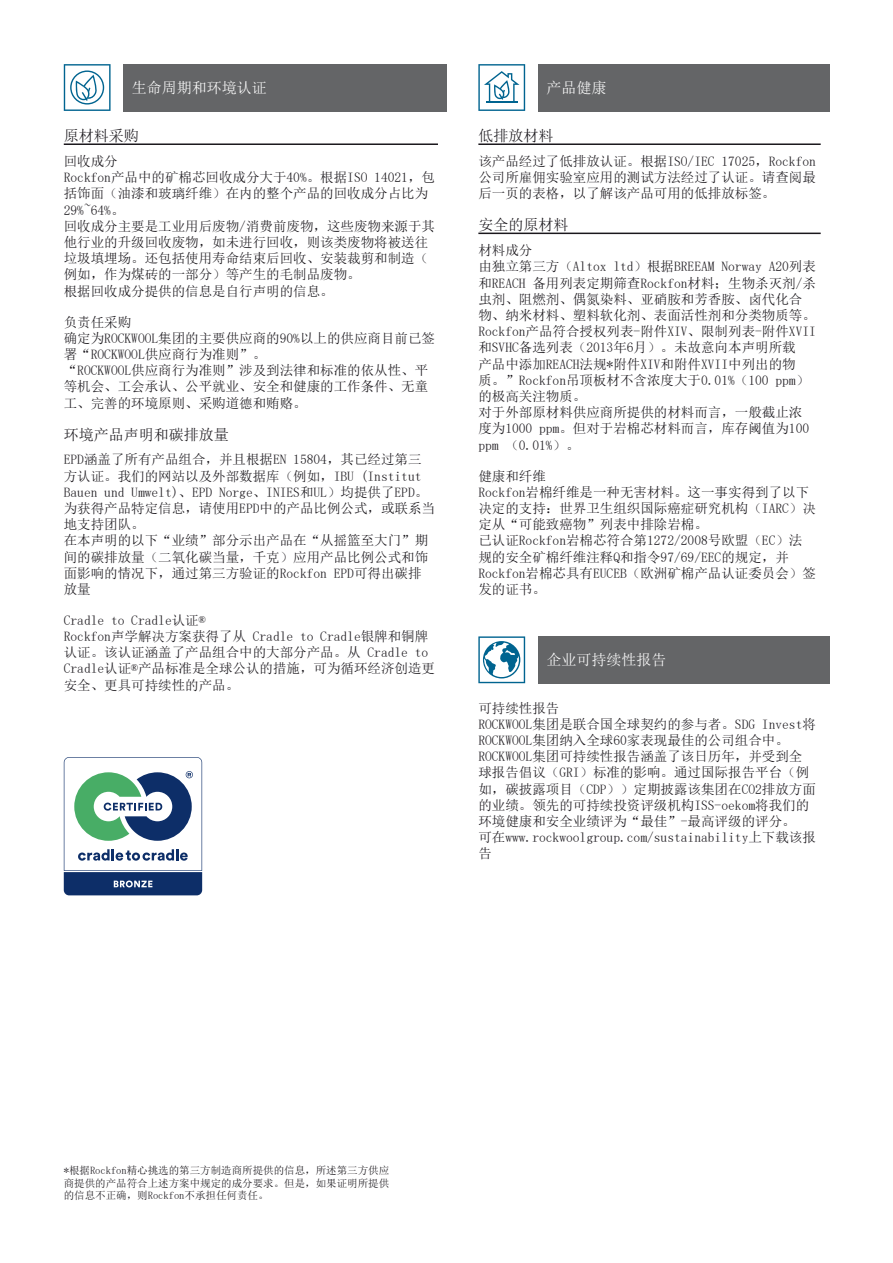
<style>
.page{position:relative;width:893px;height:1263px;background:#fff}
.page>*{position:absolute;margin:0;border:0;box-sizing:border-box;transform-origin:0 0}
.t1{font:15px "Sim Sun";color:#1a171c}
.t2{font:15px "Sim Sun";color:#fff}
.t3{font:13.5px/16.2px "Sim Sun";color:#1a171c}
.t4{font:10.5px/12.6px "Sim Sun";color:#1a171c;text-align:justify}
</style>
<div class="page">
<div style="left:123px;top:64px;width:323px;height:47px;background:#646567"></div>
<svg style="left:64px;top:64px;width:47px;height:47px"></svg>
<hr style="left:64px;top:143px;width:374px;height:2px;background:#1a171c">
<div style="left:538px;top:64px;width:291px;height:47px;background:#646567"></div>
<svg style="left:478px;top:64px;width:47px;height:47px"></svg>
<hr style="left:486px;top:101px;width:31px;height:2px;background:#006490">
<hr style="left:478px;top:143px;width:343px;height:2px;background:#1a171c">
<hr style="left:478px;top:233px;width:343px;height:1px;background:#1a171c">
<div style="left:538px;top:636px;width:291px;height:48px;background:#646567"></div>
<svg style="left:478px;top:636px;width:47px;height:47px"></svg>
<svg style="left:64px;top:757px;width:138px;height:138px"></svg>
<p class="t2" style="left:132px;top:80px;width:136px">生命周期和环境认证</p>
<p class="t1" style="left:64px;top:128px;width:76px">原材料采购</p>
<p class="t3" style="left:64px;top:153px;width:373px">回收成分<br>Rockfon产品中的矿棉芯回收成分大于40%。根据ISO 14021，包括饰面（油漆和玻璃纤维）在内的整个产品的回收成分占比为<br>29%~64%。<br>回收成分主要是工业用后废物/消费前废物，这些废物来源于其他行业的升级回收废物，如未进行回收，则该类废物将被送往垃圾填埋场。还包括使用寿命结束后回收、安装裁剪和制造（例如，作为煤砖的一部分）等产生的毛制品废物。<br>根据回收成分提供的信息是自行声明的信息。</p>
<p class="t3" style="left:64px;top:314px;width:373px">负责任采购<br>确定为ROCKWOOL集团的主要供应商的90%以上的供应商目前已签署“ROCKWOOL供应商行为准则”。<br>“ROCKWOOL供应商行为准则”涉及到法律和标准的依从性、平等机会、工会承认、公平就业、安全和健康的工作条件、无童工、完善的环境原则、采购道德和贿赂。</p>
<p class="t1" style="left:64px;top:427px;width:166px">环境产品声明和碳排放量</p>
<p class="t3" style="left:64px;top:451px;width:373px">EPD涵盖了所有产品组合，并且根据EN 15804，其已经过第三方认证。我们的网站以及外部数据库（例如，IBU (Institut<br>Bauen und Umwelt)、EPD Norge、INIES和UL）均提供了EPD。为获得产品特定信息，请使用EPD中的产品比例公式，或联系当地支持团队。<br>在本声明的以下“业绩”部分示出产品在“从摇篮至大门”期间的碳排放量（二氧化碳当量，千克）应用产品比例公式和饰面影响的情况下，通过第三方验证的Rockfon EPD可得出碳排放量</p>
<p class="t3" style="left:64px;top:612px;width:373px">Cradle to Cradle认证®<br>Rockfon声学解决方案获得了从 Cradle to Cradle银牌和铜牌认证。该认证涵盖了产品组合中的大部分产品。从 Cradle to<br>Cradle认证®产品标准是全球公认的措施，可为循环经济创造更安全、更具可持续性的产品。</p>
<p class="t2" style="left:546px;top:80px;width:61px">产品健康</p>
<p class="t1" style="left:478px;top:128px;width:76px">低排放材料</p>
<p class="t3" style="left:478px;top:153px;width:339px;text-align:justify">该产品经过了低排放认证。根据ISO/IEC 17025，Rockfon公司所雇佣实验室应用的测试方法经过了认证。请查阅最后一页的表格，以了解该产品可用的低排放标签。</p>
<p class="t1" style="left:478px;top:218px;width:91px">安全的原材料</p>
<p class="t3" style="left:478px;top:242px;width:339px">材料成分<br>由独立第三方（Altox ltd）根据BREEAM Norway A20列表和REACH 备用列表定期筛查Rockfon材料；生物杀灭剂/杀虫剂、阻燃剂、偶氮染料、亚硝胺和芳香胺、卤代化合物、纳米材料、塑料软化剂、表面活性剂和分类物质等。<br>Rockfon产品符合授权列表-附件XIV、限制列表-附件XVII和SVHC备选列表（2013年6月）。未故意向本声明所载<br>产品中添加REACH法规*附件XIV和附件XVII中列出的物<br>质。”Rockfon吊顶板材不含浓度大于0.01%（100 ppm）的极高关注物质。<br>对于外部原材料供应商所提供的材料而言，一般截止浓度为1000 ppm。但对于岩棉芯材料而言，库存阈值为100 ppm （0.01%）。</p>
<p class="t3" style="left:478px;top:468px;width:339px">健康和纤维<br>Rockfon岩棉纤维是一种无害材料。这一事实得到了以下决定的支持：世界卫生组织国际癌症研究机构（IARC）决定从“可能致癌物”列表中排除岩棉。<br>已认证Rockfon岩棉芯符合第1272/2008号欧盟（EC）法规的安全矿棉纤维注释Q和指令97/69/EEC的规定，并<br>Rockfon岩棉芯具有EUCEB（欧洲矿棉产品认证委员会）签发的证书。</p>
<p class="t2" style="left:546px;top:652px;width:121px">企业可持续性报告</p>
<p class="t3" style="left:478px;top:700px;width:339px">可持续性报告<br>ROCKWOOL集团是联合国全球契约的参与者。SDG Invest将<br>ROCKWOOL集团纳入全球60家表现最佳的公司组合中。<br>ROCKWOOL集团可持续性报告涵盖了该日历年，并受到全球报告倡议（GRI）标准的影响。通过国际报告平台（例如，碳披露项目（CDP））定期披露该集团在CO2排放方面的业绩。领先的可持续投资评级机构ISS-oekom将我们的环境健康和安全业绩评为“最佳”-最高评级的评分。<br>可在www.rockwoolgroup.com/sustainability上下载该报告</p>
<p class="t4" style="left:64px;top:1164px;width:327px">*根据Rockfon精心挑选的第三方制造商所提供的信息，所述第三方供应商提供的产品符合上述方案中规定的成分要求。但是，如果证明所提供的信息不正确，则Rockfon不承担任何责任。</p>
</div>
